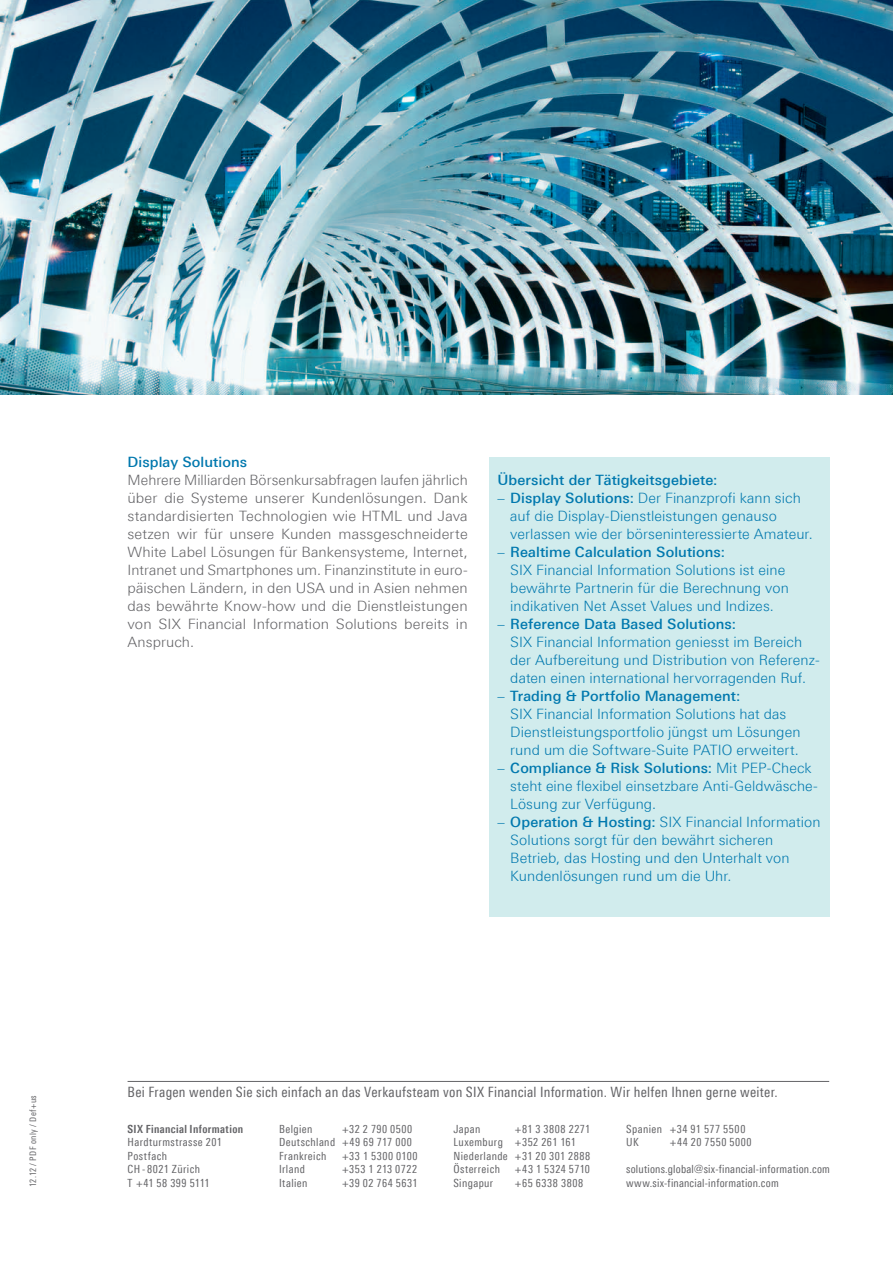
<style>
.page{position:relative;width:893px;height:1263px;background:#fff}
.page>*{position:absolute;margin:0;border:0;box-sizing:border-box;transform-origin:0 0}
.t1{font:300 14.25px/18px "Linotype Univers 330";letter-spacing:.005em;color:#0078ae}
.t2{font:300 14.25px/18px "Linotype Univers 330";letter-spacing:.005em;color:#636366;text-align:justify}
.t3{font:500 14.25px "Linotype Univers 530";letter-spacing:.005em;color:#0078ae}
.t4{font:14.25px "Linotype Univers 420 Cn";letter-spacing:.015em;color:#636366}
.t5{font:11.25px/13.5px "Linotype Univers 420 Cn";letter-spacing:.035em;color:#636366}
.t6{font:11.25px/13.5px "Linotype Univers 420 Cn";letter-spacing:.015em;color:#636366}
.t7{font:700 11.25px "Linotype Univers 620 Cn";letter-spacing:.035em;color:#636366}
.t8{font:11.25px "Linotype Univers 420 Cn";letter-spacing:.055em;color:#636366}
.t9{font:9px "Linotype Univers 420 Cn";letter-spacing:.045em;color:#636366}
.s1{font-family:"Linotype Univers 530";font-weight:500}
.s2{font-family:"Linotype Univers 330";font-weight:300}
</style>
<div class="page">
<div style="left:489px;top:457px;width:340px;height:460px;background:#d1eced"></div>
<hr style="left:128px;top:1081px;width:701px;height:1px;background:#636366">
<img style="left:0;top:0;width:893px;height:395px">
<p class="t9" style="left:28px;top:1187px;width:93px;rotate:-90deg">12.12 / PDF only / Def+us</p>
<p class="t3" style="left:128px;top:453px;width:121px">Display Solutions</p>
<p class="t2" style="left:128px;top:471px;width:342px">Mehrere Milliarden Börsenkursabfragen laufen jährlich über die Systeme unserer Kundenlösungen. Dank standardisierten Technologien wie HTML und Java setzen wir für unsere Kunden massgeschneiderte White Label Lösungen für Bankensysteme, Internet, Intranet und Smartphones um. Finanzinstitute in euro&shy;päischen Ländern, in den USA und in Asien nehmen das bewährte Know-how und die Dienstleistungen von SIX Financial Information Solutions bereits in Anspruch.</p>
<p class="t3" style="left:497px;top:471px;width:221px">Übersicht der Tätigkeitsgebiete:</p>
<p class="t1" style="left:510px;top:489px;width:304px;text-indent:-13px">– <span class="s1">Display Solutions:</span> Der Finanzprofi kann sich auf die Display-Dienstleistungen genauso verlassen wie der börseninteressierte Amateur.</p>
<p class="t3" style="left:497px;top:543px;width:229px"><span class="s2">–</span> Realtime Calculation Solutions:</p>
<p class="t1" style="left:510px;top:561px;width:280px">SIX Financial Information Solutions ist eine bewährte Partnerin für die Berechnung von indikativen Net Asset Values und Indizes.</p>
<p class="t3" style="left:497px;top:615px;width:240px"><span class="s2">–</span> Reference Data Based Solutions:</p>
<p class="t1" style="left:510px;top:633px;width:310px">SIX Financial Information geniesst im Bereich der Aufbereitung und Distribution von Referenz&shy;daten einen international hervorragenden Ruf.</p>
<p class="t3" style="left:497px;top:687px;width:244px"><span class="s2">–</span> Trading &amp; Portfolio Management:</p>
<p class="t1" style="left:510px;top:705px;width:292px">SIX Financial Information Solutions hat das<br>Dienstleistungsportfolio jüngst um Lösungen rund um die Software-Suite PATIO erweitert.</p>
<p class="t3" style="left:497px;top:759px;width:316px"><span class="s2">–</span> Compliance &amp; Risk Solutions: <span class="s2">Mit PEP-Check</span></p>
<p class="t1" style="left:510px;top:777px;width:309px">steht eine flexibel einsetzbare Anti-Geldwäsche-<br>Lösung zur Verfügung.</p>
<p class="t1" style="left:510px;top:813px;width:312px;text-indent:-13px">– <span class="s1">Operation &amp; Hosting:</span> SIX Financial Information Solutions sorgt für den bewährt sicheren Betrieb, das Hosting und den Unterhalt von Kundenlösungen rund um die Uhr.</p>
<p class="t4" style="left:128px;top:1083px;width:652px">Bei Fragen wenden Sie sich einfach an das Verkaufsteam von SIX Financial Information. Wir helfen Ihnen gerne weiter.</p>
<p class="t7" style="left:128px;top:1122px;width:117px">SIX Financial Information</p>
<p class="t5" style="left:128px;top:1136px;width:96px">Hardturmstrasse 201<br>Postfach<br>CH - 8021 Zürich<br>T +41 58 399 5111</p>
<p class="t5" style="left:279px;top:1122px;width:135px;text-align:justify;text-indent:63px">+32 2 790 0500<br>Deutschland +49 69 717 000<br>Frankreich</p>
<p class="t5" style="left:279px;top:1122px;width:35px">Belgien</p>
<p class="t8" style="left:342px;top:1149px;width:77px">+33 1 5300 0100</p>
<p class="t5" style="left:279px;top:1163px;width:27px">Irland</p>
<p class="t5" style="left:342px;top:1163px;width:77px">+353 1 213 0722</p>
<p class="t5" style="left:279px;top:1176px;width:30px">Italien</p>
<p class="t5" style="left:342px;top:1176px;width:77px">+39 02 764 5631</p>
<p class="t5" style="left:453px;top:1122px;width:29px">Japan</p>
<p class="t5" style="left:453px;top:1122px;width:138px;text-indent:62px">+81 3 3808 2271<br>Luxemburg +352 261 161<br>Niederlande +31 20 301 2888<br>Österreich</p>
<p class="t5" style="left:515px;top:1163px;width:77px">+43 1 5324 5710</p>
<p class="t5" style="left:453px;top:1176px;width:41px">Singapur</p>
<p class="t5" style="left:515px;top:1176px;width:70px">+65 6338 3808</p>
<p class="t5" style="left:626px;top:1122px;width:121px">Spanien +34 91 577 5500<br>UK</p>
<p class="t5" style="left:670px;top:1136px;width:84px">+44 20 7550 5000</p>
<p class="t6" style="left:626px;top:1163px;width:205px">solutions.global@six-financial-information.com www.six-financial-information.com</p>
</div>
